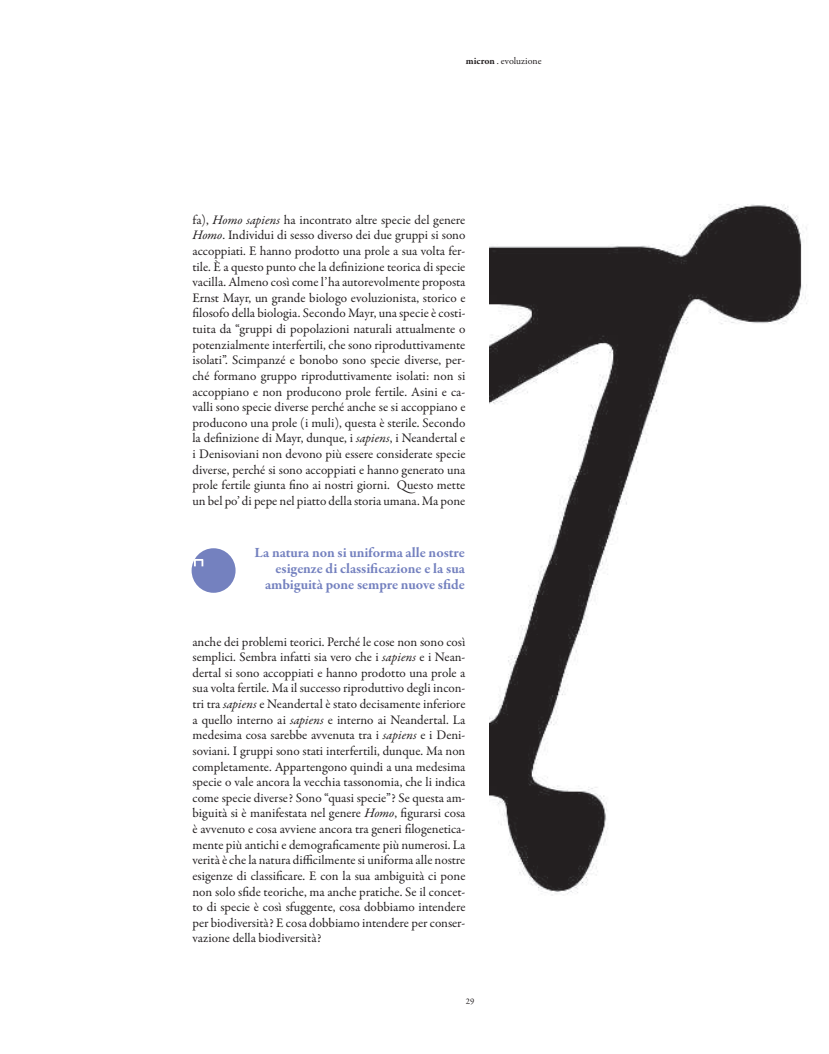
<style>
.page{position:relative;width:829px;height:1054px;background:#fff}
.page>*{position:absolute;margin:0;border:0;box-sizing:border-box;transform-origin:0 0}
.t1{font:700 14.38px/16.2px "Garamond Premr Pro";letter-spacing:-.01em;color:#7481bf;text-align:right}
.t2{font:13.12px/15.6px "Garamond Premr Pro";color:#231f20;text-align:justify}
.t3{font:10px "Garamond Premr Pro";color:#231f20}
.t4{font:8.75px "Garamond Premr Pro";color:#231f20}
.s1{font-weight:700}
.s2{font-style:italic}
</style>
<div class="page">
<div style="left:191px;top:548px;width:44px;height:45px;background:#7481bf;border-radius:50%"></div>
<svg style="left:194px;top:559px;width:9px;height:7px"></svg>
<img style="left:489px;top:204px;width:318px;height:692px">
<p class="t3" style="left:466px;top:55px;width:77px"><span class="s1">micron</span> . evoluzione</p>
<p class="t2" style="left:192px;top:212px;width:274px">fa), <span class="s2">Homo sapiens</span> ha incontrato altre specie del genere <span class="s2">Homo</span>. Individui di sesso diverso dei due gruppi si sono accoppiati. E hanno prodotto una prole a sua volta fer&shy;tile. È a questo punto che la definizione teorica di specie vacilla. Almeno così come l’ha autorevolmente proposta Ernst Mayr, un grande biologo evoluzionista, storico e filosofo della biologia. Secondo Mayr, una specie è costi&shy;tuita da “gruppi di popolazioni naturali attualmente o potenzialmente interfertili, che sono riproduttivamente isolati”. Scimpanzé e bonobo sono specie diverse, per&shy;ché formano gruppo riproduttivamente isolati: non si accoppiano e non producono prole fertile. Asini e ca&shy;valli sono specie diverse perché anche se si accoppiano e producono una prole (i muli), questa è sterile. Secondo la definizione di Mayr, dunque, i <span class="s2">sapiens</span>, i Neandertal e i Denisoviani non devono più essere considerate specie diverse, perché si sono accoppiati e hanno generato una prole fertile giunta fino ai nostri giorni. Questo mette un bel po’ di pepe nel piatto della storia umana. Ma pone</p>
<p class="t1" style="left:254px;top:544px;width:212px">La natura non si uniforma alle nostre esigenze di classificazione e la sua ambiguità pone sempre nuove sfide</p>
<p class="t2" style="left:192px;top:634px;width:274px">anche dei problemi teorici. Perché le cose non sono così semplici. Sembra infatti sia vero che i <span class="s2">sapiens</span> e i Nean&shy;dertal si sono accoppiati e hanno prodotto una prole a sua volta fertile. Ma il successo riproduttivo degli incon&shy;tri tra <span class="s2">sapiens</span> e Neandertal è stato decisamente inferiore a quello interno ai <span class="s2">sapiens</span> e interno ai Neandertal. La medesima cosa sarebbe avvenuta tra i <span class="s2">sapiens</span> e i Deni&shy;soviani. I gruppi sono stati interfertili, dunque. Ma non completamente. Appartengono quindi a una medesima specie o vale ancora la vecchia tassonomia, che li indica come specie diverse? Sono “quasi specie”? Se questa am&shy;biguità si è manifestata nel genere <span class="s2">Homo</span>, figurarsi cosa è avvenuto e cosa avviene ancora tra generi filogenetica&shy;mente più antichi e demograficamente più numerosi. La verità è che la natura difficilmente si uniforma alle nostre esigenze di classificare. E con la sua ambiguità ci pone non solo sfide teoriche, ma anche pratiche. Se il concet&shy;to di specie è così sfuggente, cosa dobbiamo intendere per biodiversità? E cosa dobbiamo intendere per conser&shy;vazione della biodiversità?</p>
<p class="t4" style="left:466px;top:996px;width:10px">29</p>
</div>
